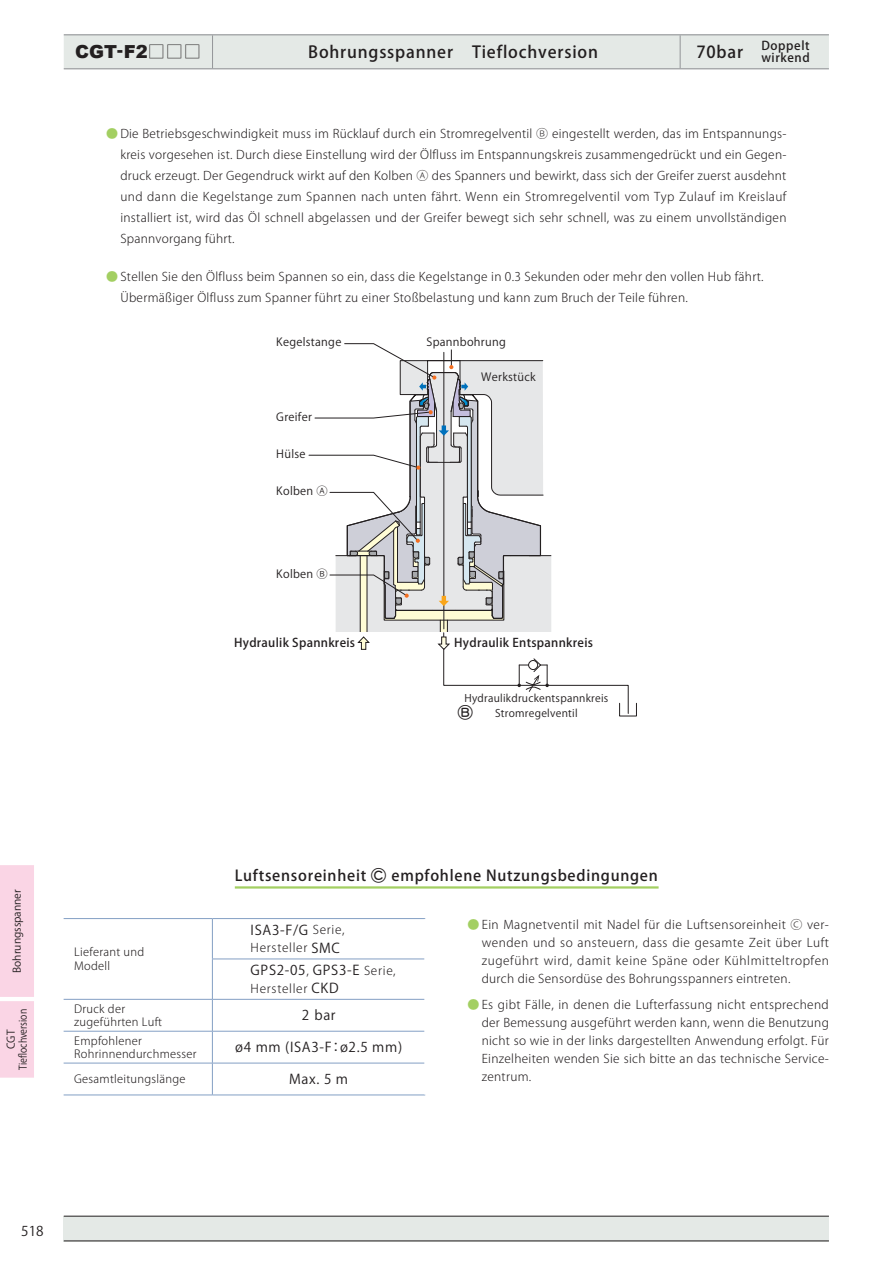
<style>
.page{position:relative;width:893px;height:1263px;background:#fff}
.page>*{position:absolute;margin:0;border:0;box-sizing:border-box;transform-origin:0 0}
.t1{font:900 18px "Arial";color:#231f20}
.t2{font:16.5px "Koz Go Pro Medium 90 msp RKSJ H";letter-spacing:.05em;color:#231f20}
.t3{font:15px "Koz Go Pro Medium 90 msp RKSJ H";letter-spacing:.05em;color:#231f20}
.t4{font:15px "UD Marugo Large Pr 6 N DB 90 msp RKSJ H";color:#231f20}
.t5{font:13.5px "Koz Go Pro Regular 90 msp RKSJ H";letter-spacing:.05em;color:#231f20}
.t6{font:12px/18px "Koz Go Pro Light 90 msp RKSJ H";letter-spacing:.025em;color:#231f20;text-align:justify}
.t7{font:12px "Koz Go Pro Medium 90 msp RKSJ H";letter-spacing:.025em;color:#231f20}
.t8{font:12px "Koz Go Pro Light 90 msp RKSJ H";letter-spacing:.055em;color:#231f20}
.t9{font:12px/12px "Koz Go Pro Medium 90 msp RKSJ H";letter-spacing:.05em;color:#231f20}
.t10{font:11.25px/13.5px "Koz Go Pro Light 90 msp RKSJ H";letter-spacing:.025em;color:#231f20}
.t11{font:11.25px "Koz Go Pro Regular 90 msp RKSJ H";letter-spacing:.025em;color:#231f20}
.t12{font:10.5px "Koz Go Pro Regular 90 msp RKSJ H";letter-spacing:.025em;color:#231f20}
.t13{font:10.5px/12px "Koz Go Pro Regular 90 msp RKSJ H";color:#231f20;text-align:center}
.s1{font-size:17.25px}
.s2{font-family:"Koz Go Pro Extra Light 90 msp RKSJ H";font-weight:400;font-size:17.25px}
.s3{font-family:"Koz Go Pro Regular 90 msp RKSJ H";color:#a3cf62}
.s4{font-family:"UD Marugo Large Pr 6 N DB 90 msp RKSJ H"}
.s5{font-family:"Koz Go Pro Light 90 msp RKSJ H";font-size:12px}
.s6{font-family:"Koz Go Pro Regular 90 msp RKSJ H";font-size:13.5px}
</style>
<div class="page">
<div style="left:64px;top:1216px;width:765px;height:25px;background:#e4e9e6"></div>
<hr style="left:64px;top:1216px;width:765px;height:1px;background:#231f20">
<hr style="left:64px;top:1241px;width:765px;height:1px;background:#231f20">
<div style="left:64px;top:35px;width:765px;height:33px;background:#e4e9e6"></div>
<hr style="left:212px;top:35px;width:1px;height:33px;background:#939598">
<hr style="left:680px;top:35px;width:1px;height:33px;background:#939598">
<hr style="left:64px;top:34px;width:765px;height:1px;background:#939598">
<hr style="left:64px;top:68px;width:765px;height:1px;background:#939598">
<div style="left:0;top:865px;width:34px;height:213px;background:#fad5e5"></div>
<div style="left:619px;top:703px;width:18px;height:13px;border:1px solid #231f20"></div>
<svg style="left:309px;top:343px;width:320px;height:371px"></svg>
<hr style="left:235px;top:886px;width:423px;height:3px;background:#a3cf62">
<svg style="left:213px;top:958px;width:212px;height:137px"></svg>
<hr style="left:64px;top:918px;width:148px;height:1px;background:#839fc4">
<hr style="left:212px;top:919px;width:1px;height:40px;background:#839fc4">
<hr style="left:212px;top:959px;width:1px;height:40px;background:#839fc4">
<hr style="left:64px;top:999px;width:148px;height:1px;background:#839fc4">
<hr style="left:212px;top:1000px;width:1px;height:31px;background:#839fc4">
<hr style="left:64px;top:1031px;width:148px;height:1px;background:#839fc4">
<hr style="left:212px;top:1032px;width:1px;height:31px;background:#839fc4">
<hr style="left:64px;top:1063px;width:148px;height:1px;background:#839fc4">
<hr style="left:212px;top:1063px;width:1px;height:32px;background:#839fc4">
<hr style="left:64px;top:1095px;width:148px;height:1px;background:#839fc4">
<hr style="left:212px;top:959px;width:213px;height:1px;background:#839fc4">
<hr style="left:212px;top:999px;width:213px;height:1px;background:#839fc4">
<hr style="left:212px;top:1031px;width:213px;height:1px;background:#839fc4">
<hr style="left:212px;top:1063px;width:213px;height:1px;background:#839fc4">
<hr style="left:212px;top:918px;width:213px;height:1px;background:#839fc4">
<hr style="left:212px;top:1095px;width:213px;height:1px;background:#839fc4">
<h1 class="t1" style="left:75px;top:38px;width:128px">CGT<span class="s1">-</span>F2<span class="s2">□□□</span></h1>
<h2 class="t2" style="left:308px;top:46px;width:291px">Bohrungsspanner Tieflochversion</h2>
<h2 class="t2" style="left:696px;top:46px;width:66px">70bar　</h2>
<p class="t9" style="left:761px;top:41px;width:50px">Doppelt wirkend</p>
<p class="t6" style="left:120px;top:125px;width:668px;line-height:21px;text-indent:-14px"><span class="s3">●</span> Die Betriebsgeschwindigkeit muss im Rücklauf durch ein Stromregelventil Ⓑ eingestellt werden, das im Entspannungs&shy;kreis vorgesehen ist. Durch diese Einstellung wird der Ölfluss im Entspannungskreis zusammengedrückt und ein Gegen&shy;druck erzeugt. Der Gegendruck wirkt auf den Kolben Ⓐ des Spanners und bewirkt, dass sich der Greifer zuerst ausdehnt und dann die Kegelstange zum Spannen nach unten fährt. Wenn ein Stromregelventil vom Typ Zulauf im Kreislauf installiert ist, wird das Öl schnell abgelassen und der Greifer bewegt sich sehr schnell, was zu einem unvollständigen Spannvorgang führt.</p>
<p class="t6" style="left:120px;top:268px;width:645px;line-height:21px;text-indent:-14px"><span class="s3">●</span> Stellen Sie den Ölfluss beim Spannen so ein, dass die Kegelstange in 0.3 Sekunden oder mehr den vollen Hub fährt.<br>Übermäßiger Ölfluss zum Spanner führt zu einer Stoßbelastung und kann zum Bruch der Teile führen.</p>
<p class="t11" style="left:276px;top:338px;width:67px">Kegelstange</p>
<p class="t11" style="left:276px;top:413px;width:37px">Greifer</p>
<p class="t11" style="left:276px;top:450px;width:31px">Hülse</p>
<p class="t11" style="left:276px;top:487px;width:53px">Kolben Ⓐ</p>
<p class="t11" style="left:276px;top:570px;width:53px">Kolben Ⓑ</p>
<p class="t11" style="left:426px;top:338px;width:81px">Spannbohrung</p>
<p class="t11" style="left:481px;top:373px;width:56px">Werkstück</p>
<p class="t7" style="left:234px;top:638px;width:123px">Hydraulik Spannkreis</p>
<p class="t7" style="left:454px;top:638px;width:140px">Hydraulik Entspannkreis</p>
<p class="t12" style="left:464px;top:694px;width:145px">Hydraulikdruckentspannkreis</p>
<p class="t4" style="left:458px;top:706px;width:16px">Ⓑ</p>
<p class="t12" style="left:495px;top:709px;width:84px">Stromregelventil</p>
<p class="t13" style="left:12px;top:973px;width:85px;rotate:-90deg">Bohrungsspanner</p>
<p class="t13" style="left:6px;top:1070px;width:62px;rotate:-90deg">CGT<br>Tieflochversion</p>
<p class="t3" style="left:235px;top:870px;width:424px">Luftsensoreinheit <span class="s4">Ⓒ</span> empfohlene Nutzungsbedingungen</p>
<p class="t6" style="left:482px;top:917px;width:349px;text-indent:-14px"><span class="s3">●</span> Ein Magnetventil mit Nadel für die Luftsensoreinheit Ⓒ ver&shy;wenden und so ansteuern, dass die gesamte Zeit über Luft zugeführt wird, damit keine Späne oder Kühlmitteltropfen durch die Sensordüse des Bohrungsspanners eintreten.</p>
<p class="t6" style="left:482px;top:997px;width:349px;text-indent:-14px"><span class="s3">●</span> Es gibt Fälle, in denen die Lufterfassung nicht entsprechend der Bemessung ausgeführt werden kann, wenn die Benutzung nicht so wie in der links dargestellten Anwendung erfolgt. Für Einzelheiten wenden Sie sich bitte an das technische Service&shy;zentrum.</p>
<p class="t5" style="left:251px;top:925px;width:95px">ISA3-F/G <span class="s5">Serie,</span></p>
<p class="t8" style="left:251px;top:943px;width:91px">Hersteller <span class="s6">SMC</span></p>
<p class="t5" style="left:251px;top:965px;width:147px">GPS2-05<span class="s5">,</span> GPS3-E <span class="s5">Serie,</span></p>
<p class="t8" style="left:251px;top:984px;width:89px">Hersteller <span class="s6">CKD</span></p>
<p class="t10" style="left:74px;top:947px;width:71px">Lieferant und<br>Modell</p>
<p class="t10" style="left:74px;top:1003px;width:89px">Druck der zugeführten Luft</p>
<p class="t5" style="left:302px;top:1010px;width:35px">2 bar</p>
<p class="t10" style="left:74px;top:1035px;width:124px">Empfohlener<br>Rohrinnendurchmesser</p>
<p class="t5" style="left:235px;top:1042px;width:169px">ø4 mm (ISA3-F：ø2.5 mm)</p>
<p class="t10" style="left:74px;top:1074px;width:113px">Gesamtleitungslänge</p>
<p class="t5" style="left:289px;top:1074px;width:60px">Max. 5 m</p>
<p class="t5" style="left:21px;top:1226px;width:24px">518</p>
</div>
